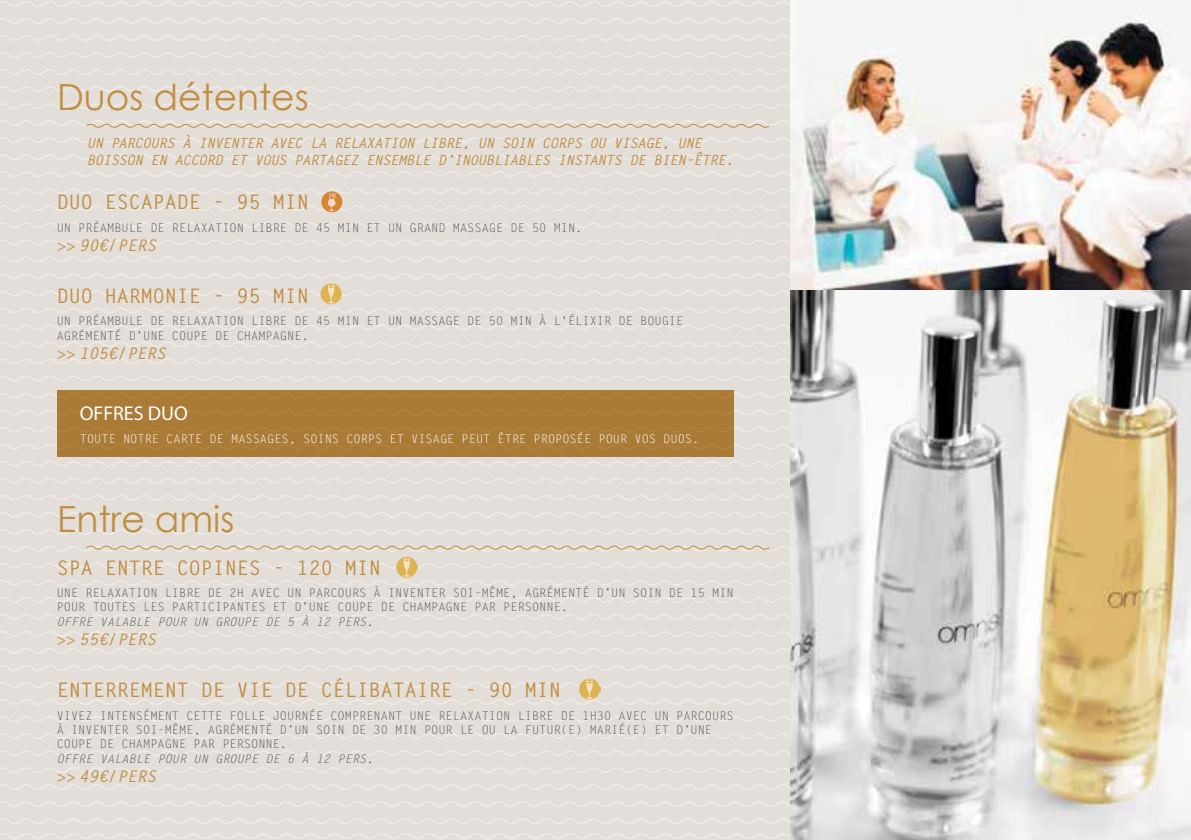
<style>
.page{position:relative;width:1191px;height:840px;background:#fff}
.page>*{position:absolute;margin:0;border:0;box-sizing:border-box;transform-origin:0 0}
.t1{font:36px "Century Gothic";color:#bf8e42}
.t2{font:700 20px "Letter Gothic Std";color:#bf8e42}
.t3{font:20px "Myriad Pro";color:#fff}
.t4{font:italic 700 16px "Letter Gothic Std";color:#bf8e42}
.t5{font:italic 700 14px/16.8px "Letter Gothic Std";letter-spacing:-.03em;color:#bf8e42}
.t6{font:12px/14.4px "Letter Gothic Std";color:#575759}
.t7{font:12px "Letter Gothic Std";color:#fff}
.t8{font:italic 12px "Letter Gothic Std";color:#575759}
.s1{font-family:"Myriad Pro";font-weight:400;font-style:normal}
</style>
<div class="page">
<div style="left:0;top:0;width:1191px;height:839px;background:#e4ded8"></div>
<svg style="left:0;top:1px;width:790px;height:6px"></svg>
<svg style="left:0;top:18px;width:790px;height:6px"></svg>
<svg style="left:0;top:35px;width:790px;height:6px"></svg>
<svg style="left:0;top:52px;width:790px;height:6px"></svg>
<svg style="left:0;top:69px;width:790px;height:6px"></svg>
<svg style="left:0;top:86px;width:790px;height:6px"></svg>
<svg style="left:0;top:103px;width:790px;height:6px"></svg>
<svg style="left:0;top:137px;width:790px;height:6px"></svg>
<svg style="left:0;top:154px;width:790px;height:6px"></svg>
<svg style="left:0;top:171px;width:790px;height:6px"></svg>
<svg style="left:0;top:223px;width:790px;height:5px"></svg>
<svg style="left:0;top:240px;width:790px;height:5px"></svg>
<svg style="left:0;top:257px;width:790px;height:5px"></svg>
<svg style="left:0;top:325px;width:790px;height:5px"></svg>
<svg style="left:0;top:342px;width:790px;height:5px"></svg>
<svg style="left:0;top:359px;width:790px;height:5px"></svg>
<svg style="left:0;top:376px;width:790px;height:5px"></svg>
<svg style="left:0;top:390px;width:790px;height:10px"></svg>
<svg style="left:0;top:407px;width:790px;height:10px"></svg>
<svg style="left:0;top:424px;width:790px;height:10px"></svg>
<svg style="left:0;top:441px;width:790px;height:10px"></svg>
<svg style="left:0;top:461px;width:790px;height:5px"></svg>
<svg style="left:0;top:478px;width:790px;height:5px"></svg>
<svg style="left:0;top:495px;width:790px;height:5px"></svg>
<svg style="left:0;top:512px;width:790px;height:5px"></svg>
<svg style="left:0;top:529px;width:790px;height:5px"></svg>
<svg style="left:0;top:597px;width:790px;height:6px"></svg>
<svg style="left:0;top:614px;width:790px;height:6px"></svg>
<svg style="left:0;top:631px;width:790px;height:6px"></svg>
<svg style="left:0;top:648px;width:790px;height:6px"></svg>
<svg style="left:0;top:665px;width:790px;height:6px"></svg>
<svg style="left:0;top:716px;width:790px;height:6px"></svg>
<svg style="left:0;top:733px;width:790px;height:6px"></svg>
<svg style="left:0;top:750px;width:790px;height:6px"></svg>
<svg style="left:0;top:767px;width:790px;height:6px"></svg>
<svg style="left:0;top:784px;width:790px;height:6px"></svg>
<svg style="left:0;top:801px;width:790px;height:6px"></svg>
<svg style="left:0;top:819px;width:790px;height:20px"></svg>
<img style="left:790px;top:0;width:401px;height:839px">
<svg style="left:0;top:186px;width:1191px;height:27px"></svg>
<svg style="left:0;top:271px;width:1191px;height:44px"></svg>
<div style="left:57px;top:390px;width:676px;height:66px;background:#aa7b37"></div>
<svg style="left:0;top:679px;width:1191px;height:27px"></svg>
<svg style="left:0;top:118px;width:1191px;height:11px"></svg>
<svg style="left:0;top:543px;width:1191px;height:44px"></svg>
<h1 class="t1" style="left:57px;top:72px;width:253px">Duos détentes</h1>
<p class="t5" style="left:87px;top:135px;width:648px">UN PARCOURS À INVENTER AVEC LA RELAXATION LIBRE, UN SOIN CORPS OU VISAGE, UNE<br>BOISSON EN ACCORD ET VOUS PARTAGEZ ENSEMBLE D’INOUBLIABLES INSTANTS DE BIEN-ÊTRE.</p>
<h2 class="t2" style="left:57px;top:190px;width:254px">DUO ESCAPADE - 95 MIN</h2>
<p class="t6" style="left:57px;top:220px;width:527px">UN PRÉAMBULE DE RELAXATION LIBRE DE 45 MIN ET UN GRAND MASSAGE DE 50 MIN.</p>
<h3 class="t4" style="left:57px;top:235px;width:101px"><span class="s1">&gt;&gt;</span> 90€/PERS</h3>
<h2 class="t2" style="left:57px;top:283px;width:254px">DUO HARMONIE - 95 MIN</h2>
<p class="t6" style="left:57px;top:314px;width:628px">UN PRÉAMBULE DE RELAXATION LIBRE DE 45 MIN ET UN MASSAGE DE 50 MIN À L'ÉLIXIR DE BOUGIE<br>AGRÉMENTÉ D’UNE COUPE DE CHAMPAGNE.</p>
<h3 class="t4" style="left:57px;top:343px;width:110px"><span class="s1">&gt;&gt;</span> 105€/PERS</h3>
<h2 class="t3" style="left:80px;top:401px;width:109px">OFFRES DUO</h2>
<p class="t7" style="left:80px;top:431px;width:621px">TOUTE NOTRE CARTE DE MASSAGES, SOINS CORPS ET VISAGE PEUT ÊTRE PROPOSÉE POUR VOS DUOS.</p>
<h1 class="t1" style="left:57px;top:493px;width:179px">Entre amis</h1>
<h2 class="t2" style="left:57px;top:554px;width:326px">SPA ENTRE COPINES - 120 MIN</h2>
<p class="t6" style="left:57px;top:585px;width:678px">UNE RELAXATION LIBRE DE 2H AVEC UN PARCOURS À INVENTER SOI-MÊME, AGRÉMENTÉ D’UN SOIN DE 15 MIN<br>POUR TOUTES LES PARTICIPANTES ET D’UNE COUPE DE CHAMPAGNE PAR PERSONNE.</p>
<p class="t8" style="left:57px;top:614px;width:318px">OFFRE VALABLE POUR UN GROUPE DE 5 À 12 PERS.</p>
<h3 class="t4" style="left:57px;top:629px;width:101px"><span class="s1">&gt;&gt;</span> 55€/PERS</h3>
<h2 class="t2" style="left:57px;top:677px;width:506px">ENTERREMENT DE VIE DE CÉLIBATAIRE - 90 MIN</h2>
<p class="t6" style="left:57px;top:708px;width:678px">VIVEZ INTENSÉMENT CETTE FOLLE JOURNÉE COMPRENANT UNE RELAXATION LIBRE DE 1H30 AVEC UN PARCOURS<br>À INVENTER SOI-MÊME, AGRÉMENTÉ D’UN SOIN DE 30 MIN POUR LE OU LA FUTUR(E) MARIÉ(E) ET D’UNE<br>COUPE DE CHAMPAGNE PAR PERSONNE.</p>
<p class="t8" style="left:57px;top:751px;width:318px">OFFRE VALABLE POUR UN GROUPE DE 6 À 12 PERS.</p>
<h3 class="t4" style="left:57px;top:766px;width:101px"><span class="s1">&gt;&gt;</span> 49€/PERS</h3>
</div>
